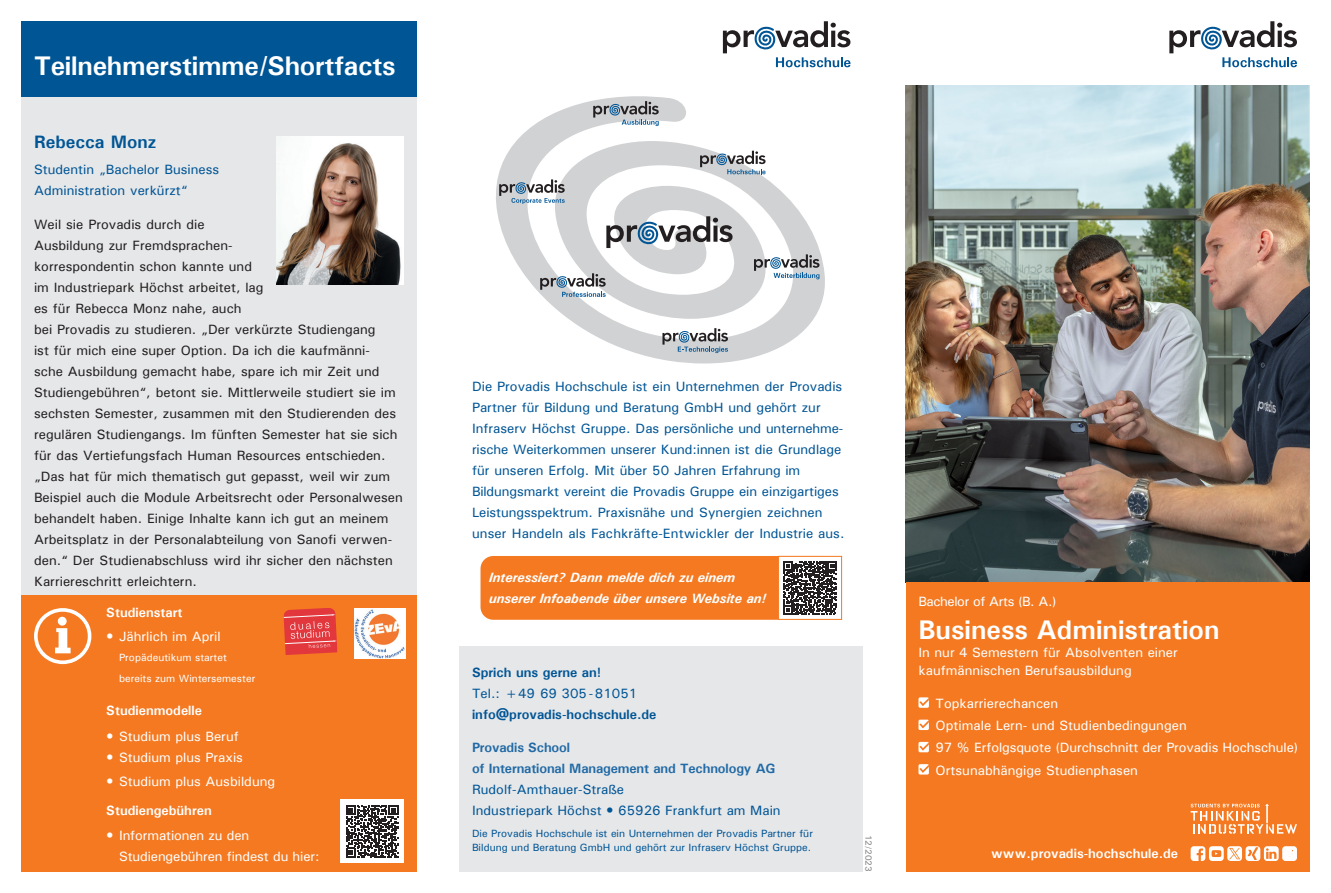
<style>
.page{position:relative;width:1331px;height:893px;background:#fff}
.page>*{position:absolute;margin:0;border:0;box-sizing:border-box;transform-origin:0 0}
.t1{font:700 27px "Univers";letter-spacing:-.01em;color:#fff}
.t2{font:700 18px "Univers";color:#005595}
.t3{font:13.5px/21px "Univers";color:#231f20}
.t4{font:13.5px/21px "Univers";color:#005595}
.t5{font:13.5px/22.2px "Univers";color:#fff}
.t6{font:italic 700 13.5px/21px "Univers";color:#fff}
.t7{font:700 13.5px "Univers";color:#fff}
.t8{font:700 13.5px/21px "Univers";letter-spacing:-.01em;color:#216aa5}
.t9{font:700 13.5px "Univers";color:#005595}
.t10{font:13.5px "Univers";letter-spacing:-.03em;color:#fff}
.t11{font:10.5px/13.5px "Univers";color:#005595}
.t12{font:10.5px/21px "Univers";color:#fff}
.t13{font:9px "Univers";color:#808285}
</style>
<div class="page">
<svg style="left:1169px;top:21px;width:128px;height:46px"></svg>
<div style="left:21px;top:21px;width:396px;height:77px;background:#005595"></div>
<div style="left:21px;top:98px;width:396px;height:510px;background:#e6e7e9"></div>
<img style="left:276px;top:136px;width:128px;height:149px">
<div style="left:21px;top:595px;width:396px;height:277px;background:#f47921"></div>
<svg style="left:34px;top:608px;width:57px;height:56px"></svg>
<div style="left:58px;top:617px;width:9px;height:9px;background:#fff;border-radius:50%"></div>
<div style="left:340px;top:799px;width:64px;height:64px;background:#fff"></div>
<svg style="left:346px;top:805px;width:52px;height:52px"></svg>
<svg style="left:496px;top:96px;width:329px;height:267px"></svg>
<svg style="left:593px;top:101px;width:66px;height:25px;background:#a7aeb5"></svg>
<svg style="left:700px;top:151px;width:65px;height:23px"></svg>
<svg style="left:754px;top:254px;width:65px;height:25px"></svg>
<svg style="left:662px;top:328px;width:66px;height:25px"></svg>
<svg style="left:540px;top:273px;width:66px;height:24px"></svg>
<svg style="left:606px;top:216px;width:126px;height:32px"></svg>
<svg style="left:499px;top:179px;width:66px;height:25px"></svg>
<svg style="left:723px;top:21px;width:127px;height:46px"></svg>
<div style="left:480px;top:556px;width:353px;height:64px;background:#f47921;border-radius:13px"></div>
<div style="left:778px;top:556px;width:64px;height:63px;background:#fff"></div>
<svg style="left:783px;top:561px;width:54px;height:54px"></svg>
<div style="left:778px;top:556px;width:64px;height:64px;border:1px solid #f47921"></div>
<img style="left:906px;top:85px;width:404px;height:498px">
<div style="left:906px;top:583px;width:404px;height:106px;background:#f47921"></div>
<img style="left:354px;top:608px;width:52px;height:50px">
<div style="left:459px;top:646px;width:404px;height:226px;background:#e6e7e9"></div>
<div style="left:906px;top:685px;width:404px;height:187px;background:#f47921"></div>
<svg style="left:918px;top:697px;width:11px;height:11px"></svg>
<svg style="left:918px;top:720px;width:11px;height:10px"></svg>
<svg style="left:918px;top:742px;width:11px;height:10px"></svg>
<svg style="left:918px;top:764px;width:11px;height:10px"></svg>
<svg style="left:1191px;top:804px;width:106px;height:30px"></svg>
<svg style="left:283px;top:608px;width:54px;height:47px;background:#e54f4c"></svg>
<div style="left:1245px;top:846px;width:15px;height:15px;background:#fff;border-radius:3px"></div>
<svg style="left:1247px;top:847px;width:11px;height:13px"></svg>
<div style="left:1191px;top:846px;width:14px;height:15px;background:#fff;border-radius:3px"></div>
<svg style="left:1197px;top:848px;width:6px;height:13px"></svg>
<div style="left:1209px;top:846px;width:15px;height:15px;background:#fff;border-radius:3px"></div>
<svg style="left:1211px;top:850px;width:10px;height:7px"></svg>
<div style="left:1264px;top:846px;width:15px;height:15px;background:#fff;border-radius:3px"></div>
<svg style="left:1266px;top:848px;width:10px;height:11px"></svg>
<div style="left:1282px;top:846px;width:15px;height:15px;background:#fff;border-radius:3px"></div>
<svg style="left:1227px;top:846px;width:15px;height:15px"></svg>
<svg style="left:1229px;top:848px;width:11px;height:11px"></svg>
<h1 class="t1" style="left:34px;top:49px;width:363px">Teilnehmerstimme/Shortfacts</h1>
<h2 class="t2" style="left:34px;top:131px;width:124px">Rebecca Monz</h2>
<p class="t4" style="left:34px;top:158px;width:187px">Studentin „Bachelor Business<br>Administration verkürzt“</p>
<p class="t3" style="left:34px;top:213px;width:370px">Weil sie Provadis durch die<br>Ausbildung zur Fremdsprachen-<br>korrespondentin schon kannte und<br>im Industriepark Höchst arbeitet, lag<br>es für Rebecca Monz nahe, auch<br>bei Provadis zu studieren. „Der verkürzte Studiengang<br>ist für mich eine super Option. Da ich die kaufmänni-<br>sche Ausbildung gemacht habe, spare ich mir Zeit und Studiengebühren“, betont sie. Mittlerweile studiert sie im sechsten Semester, zusammen mit den Studierenden des regulären Studiengangs. Im fünften Semester hat sie sich für das Vertiefungsfach Human Resources entschieden. „Das hat für mich thematisch gut gepasst, weil wir zum Beispiel auch die Module Arbeitsrecht oder Personalwesen behandelt haben. Einige Inhalte kann ich gut an meinem Arbeitsplatz in der Personalabteilung von Sanofi verwen&shy;den.“ Der Studienabschluss wird ihr sicher den nächsten Karriereschritt erleichtern.</p>
<p class="t7" style="left:106px;top:604px;width:78px">Studienstart</p>
<p class="t5" style="left:119px;top:625px;width:103px">Jährlich im April</p>
<p class="t12" style="left:119px;top:646px;width:138px">Propädeutikum startet bereits zum Wintersemester</p>
<p class="t7" style="left:106px;top:702px;width:97px">Studienmodelle</p>
<p class="t5" style="left:119px;top:725px;width:125px;line-height:21px">Studium plus Beruf<br>Studium plus Praxis</p>
<p class="t5" style="left:119px;top:770px;width:158px">Studium plus Ausbildung</p>
<p class="t7" style="left:106px;top:802px;width:107px">Studiengebühren</p>
<p class="t5" style="left:119px;top:825px;width:202px;line-height:21px">Informationen zu den<br>Studiengebühren findest du hier:</p>
<p class="t4" style="left:472px;top:376px;width:374px">Die Provadis Hochschule ist ein Unternehmen der Provadis Partner für Bildung und Beratung GmbH und gehört zur Infraserv Höchst Gruppe. Das persönliche und unternehme&shy;rische Weiterkommen unserer Kund:innen ist die Grundlage für unseren Erfolg. Mit über 50 Jahren Erfahrung im Bildungsmarkt vereint die Provadis Gruppe ein einzigartiges Leistungsspektrum. Praxisnähe und Synergien zeichnen unser Handeln als Fachkräfte-Entwickler der Industrie aus.</p>
<p class="t6" style="left:489px;top:567px;width:279px">Interessiert? Dann melde dich zu einem unserer Infoabende über unsere Website an!</p>
<p class="t10" style="left:918px;top:593px;width:140px">Bachelor of Arts (B. A.)</p>
<h1 class="t1" style="left:918px;top:613px;width:303px">Business Administration</h1>
<p class="t5" style="left:918px;top:641px;width:261px">In nur 4 Semestern für Absolventen einer</p>
<p class="t9" style="left:472px;top:664px;width:131px">Sprich uns gerne an!</p>
<p class="t5" style="left:918px;top:659px;width:215px">kaufmännischen Berufsausbildung</p>
<p class="t4" style="left:472px;top:682px;width:167px">Tel.: +49 69 305-81051</p>
<p class="t9" style="left:472px;top:706px;width:186px">info@provadis-hochschule.de</p>
<p class="t8" style="left:472px;top:737px;width:305px">Provadis School<br>of International Management and Technology AG</p>
<p class="t4" style="left:472px;top:779px;width:310px">Rudolf-Amthauer-Straße<br>Industriepark Höchst 65926 Frankfurt am Main</p>
<p class="t11" style="left:472px;top:827px;width:342px">Die Provadis Hochschule ist ein Unternehmen der Provadis Partner für<br>Bildung und Beratung GmbH und gehört zur Infraserv Höchst Gruppe.</p>
<p class="t5" style="left:935px;top:692px;width:364px">Topkarrierechancen<br>Optimale Lern- und Studienbedingungen<br>97 % Erfolgsquote (Durchschnitt der Provadis Hochschule)<br>Ortsunabhängige Studienphasen</p>
<p class="t13" style="left:874px;top:835px;width:38px;rotate:90deg">12/2023</p>
<p class="t7" style="left:991px;top:845px;width:189px">www.provadis-hochschule.de</p>
</div>
